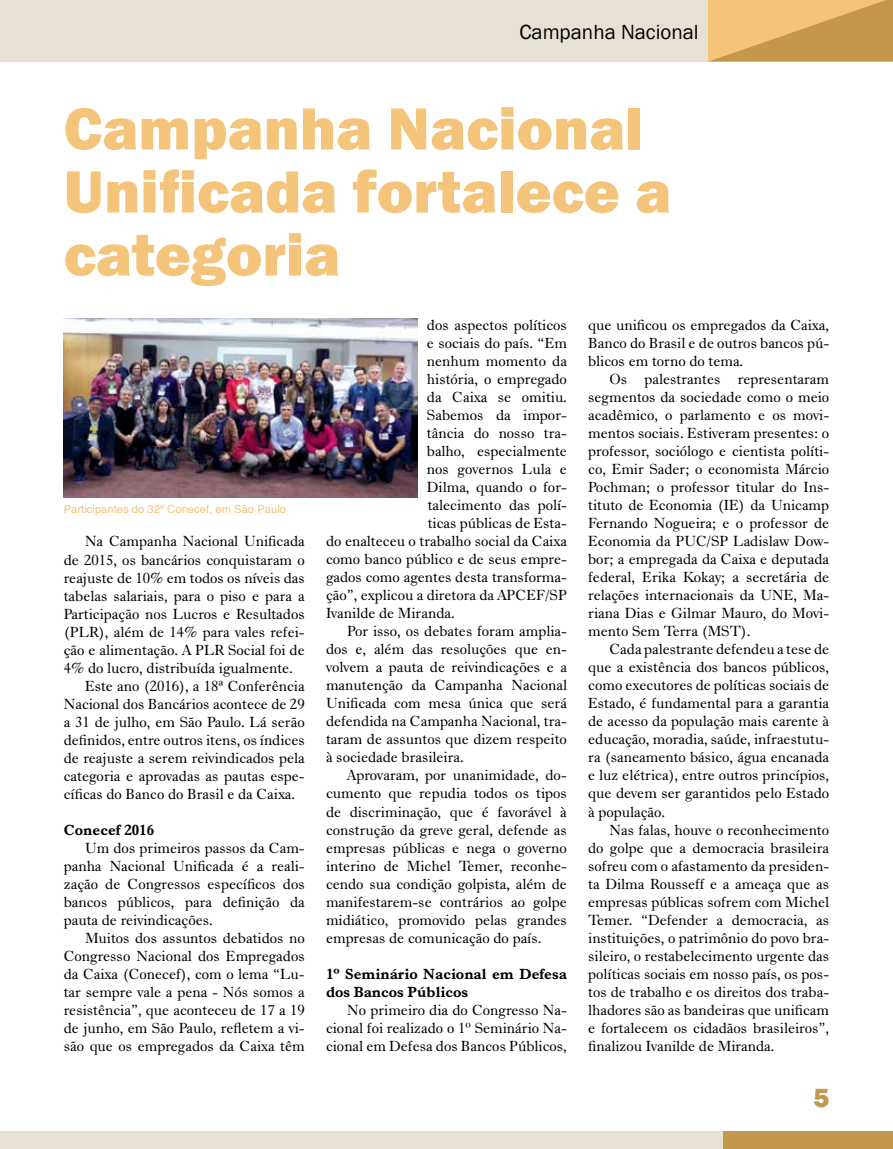
<style>
.page{position:relative;width:893px;height:1149px;background:#fff}
.page>*{position:absolute;margin:0;border:0;box-sizing:border-box;transform-origin:0 0}
.t1{font:800 61.5px/63px "Franklin Gothic";color:#f5c47b}
.t2{font:800 27px "Franklin Gothic";color:#c3984c}
.t3{font:21px "Franklin Gothic";color:#000}
.t4{font:15px/18px "Dutch 766 BT Roman A";color:#000;text-align:justify}
.t5{font:15px/18px "Dutch 766 BT Bold A";color:#000}
.t6{font:11.25px "Helvetica";color:#f5c47b}
</style>
<div class="page">
<div style="left:0;top:0;width:709px;height:61px;background:#e6e1d3"></div>
<svg style="left:709px;top:0;width:184px;height:61px;background:#dbad62"></svg>
<div style="left:723px;top:1131px;width:170px;height:17px;background:#c3984c"></div>
<img style="left:64px;top:318px;width:353px;height:179px">
<div style="left:0;top:1131px;width:723px;height:17px;background:#e6e1d3"></div>
<h3 class="t3" style="left:519px;top:19px;width:181px">Campanha Nacional</h3>
<h1 class="t1" style="left:64px;top:97px;width:609px">Campanha Nacional<br>Unificada fortalece a categoria</h1>
<p class="t6" style="left:64px;top:502px;width:224px">Participantes do 32º Conecef, em São Paulo</p>
<p class="t4" style="left:85px;top:532px;width:221px">Na Campanha Nacional Unificada</p>
<p class="t4" style="left:64px;top:550px;width:242px">de 2015, os bancários conquistaram o</p>
<p class="t4" style="left:64px;top:568px;width:242px">reajuste de 10% em todos os níveis das</p>
<p class="t4" style="left:64px;top:586px;width:242px">tabelas salariais, para o piso e para a</p>
<p class="t4" style="left:64px;top:604px;width:242px">Participação nos Lucros e Resultados</p>
<p class="t4" style="left:64px;top:622px;width:242px">(PLR), além de 14% para vales refei-</p>
<p class="t4" style="left:64px;top:640px;width:242px">ção e alimentação. A PLR Social foi de</p>
<p class="t4" style="left:64px;top:658px;width:231px">4% do lucro, distribuída igualmente.</p>
<p class="t4" style="left:85px;top:676px;width:221px">Este ano (2016), a 18ª Conferência</p>
<p class="t4" style="left:64px;top:694px;width:242px">Nacional dos Bancários acontece de 29</p>
<p class="t4" style="left:64px;top:712px;width:242px">a 31 de julho, em São Paulo. Lá serão</p>
<p class="t4" style="left:64px;top:730px;width:242px">definidos, entre outros itens, os índices</p>
<p class="t4" style="left:64px;top:748px;width:242px">de reajuste a serem reivindicados pela</p>
<p class="t4" style="left:64px;top:766px;width:242px">categoria e aprovadas as pautas espe-</p>
<p class="t4" style="left:64px;top:784px;width:233px">cíficas do Banco do Brasil e da Caixa.</p>
<p class="t5" style="left:64px;top:820px;width:92px">Conecef 2016</p>
<p class="t4" style="left:64px;top:838px;width:242px;text-indent:21px">Um dos primeiros passos da Cam&shy;panha Nacional Unificada é a reali&shy;zação de Congressos específicos dos bancos públicos, para definição da pauta de reivindicações.</p>
<p class="t4" style="left:64px;top:928px;width:242px;text-indent:21px">Muitos dos assuntos debatidos no Congresso Nacional dos Empregados da Caixa (Conecef), com o lema “Lu&shy;tar sempre vale a pena - Nós somos a resistência”, que aconteceu de 17 a 19 de junho, em São Paulo, refletem a vi&shy;são que os empregados da Caixa têm</p>
<p class="t4" style="left:427px;top:315px;width:142px">dos aspectos políticos</p>
<p class="t4" style="left:427px;top:333px;width:142px">e sociais do país. “Em</p>
<p class="t4" style="left:427px;top:351px;width:142px">nenhum momento da</p>
<p class="t4" style="left:427px;top:369px;width:142px">história, o empregado</p>
<p class="t4" style="left:427px;top:387px;width:142px">da Caixa se omitiu.</p>
<p class="t4" style="left:427px;top:405px;width:142px">Sabemos da impor-</p>
<p class="t4" style="left:427px;top:423px;width:142px">tância do nosso tra-</p>
<p class="t4" style="left:427px;top:441px;width:142px">balho, especialmente</p>
<p class="t4" style="left:427px;top:459px;width:142px">nos governos Lula e</p>
<p class="t4" style="left:427px;top:477px;width:142px">Dilma, quando o for-</p>
<p class="t4" style="left:428px;top:495px;width:141px">talecimento das polí-</p>
<p class="t4" style="left:428px;top:513px;width:141px">ticas públicas de Esta-</p>
<p class="t4" style="left:326px;top:531px;width:242px">do enalteceu o trabalho social da Caixa</p>
<p class="t4" style="left:326px;top:549px;width:242px">como banco público e de seus empre-</p>
<p class="t4" style="left:326px;top:567px;width:242px">gados como agentes desta transforma-</p>
<p class="t4" style="left:326px;top:585px;width:242px">ção”, explicou a diretora da APCEF/SP</p>
<p class="t4" style="left:326px;top:603px;width:130px">Ivanilde de Miranda.</p>
<p class="t4" style="left:347px;top:621px;width:221px">Por isso, os debates foram amplia-</p>
<p class="t4" style="left:326px;top:639px;width:242px">dos e, além das resoluções que en-</p>
<p class="t4" style="left:326px;top:657px;width:242px">volvem a pauta de reivindicações e a</p>
<p class="t4" style="left:326px;top:675px;width:242px">manutenção da Campanha Nacional</p>
<p class="t4" style="left:326px;top:693px;width:242px">Unificada com mesa única que será</p>
<p class="t4" style="left:326px;top:711px;width:242px">defendida na Campanha Nacional, tra-</p>
<p class="t4" style="left:326px;top:729px;width:242px">taram de assuntos que dizem respeito</p>
<p class="t4" style="left:326px;top:747px;width:139px">à sociedade brasileira.</p>
<p class="t4" style="left:347px;top:765px;width:221px">Aprovaram, por unanimidade, do-</p>
<p class="t4" style="left:326px;top:783px;width:242px">cumento que repudia todos os tipos</p>
<p class="t4" style="left:326px;top:801px;width:242px">de discriminação, que é favorável à</p>
<p class="t4" style="left:326px;top:819px;width:242px">construção da greve geral, defende as</p>
<p class="t4" style="left:326px;top:837px;width:242px">empresas públicas e nega o governo</p>
<p class="t4" style="left:326px;top:855px;width:242px">interino de Michel Temer, reconhe-</p>
<p class="t4" style="left:326px;top:873px;width:242px">cendo sua condição golpista, além de</p>
<p class="t4" style="left:326px;top:891px;width:242px">manifestarem-se contrários ao golpe</p>
<p class="t4" style="left:326px;top:909px;width:242px">midiático, promovido pelas grandes</p>
<p class="t4" style="left:326px;top:927px;width:217px">empresas de comunicação do país.</p>
<p class="t5" style="left:326px;top:964px;width:242px">1º Seminário Nacional em Defesa dos Bancos Públicos</p>
<p class="t4" style="left:326px;top:999px;width:242px;text-indent:21px">No primeiro dia do Congresso Na&shy;cional foi realizado o 1º Seminário Na&shy;cional em Defesa dos Bancos Públicos,</p>
<p class="t4" style="left:588px;top:315px;width:242px">que unificou os empregados da Caixa, Banco do Brasil e de outros bancos pú&shy;blicos em torno do tema.</p>
<p class="t4" style="left:588px;top:369px;width:242px;text-indent:21px">Os palestrantes representaram segmentos da sociedade como o meio acadêmico, o parlamento e os movi&shy;mentos sociais. Estiveram presentes: o professor, sociólogo e cientista políti&shy;co, Emir Sader; o economista Márcio Pochman; o professor titular do Ins&shy;tituto de Economia (IE) da Unicamp Fernando Nogueira; e o professor de Economia da PUC/SP Ladislaw Dow&shy;bor; a empregada da Caixa e deputada federal, Erika Kokay; a secretária de relações internacionais da UNE, Ma&shy;riana Dias e Gilmar Mauro, do Movi&shy;mento Sem Terra (MST).</p>
<p class="t4" style="left:588px;top:639px;width:242px;text-indent:21px">Cada palestrante defendeu a tese de que a existência dos bancos públicos, como executores de políticas sociais de Estado, é fundamental para a garantia de acesso da população mais carente à educação, moradia, saúde, infraestutu&shy;ra (saneamento básico, água encanada e luz elétrica), entre outros princípios, que devem ser garantidos pelo Estado à população.</p>
<p class="t4" style="left:588px;top:819px;width:242px;text-indent:21px">Nas falas, houve o reconhecimento do golpe que a democracia brasileira sofreu com o afastamento da presiden&shy;ta Dilma Rousseff e a ameaça que as empresas públicas sofrem com Michel Temer. “Defender a democracia, as instituições, o patrimônio do povo bra&shy;sileiro, o restabelecimento urgente das políticas sociais em nosso país, os pos&shy;tos de trabalho e os direitos dos traba&shy;lhadores são as bandeiras que unificam e fortalecem os cidadãos brasileiros”, finalizou Ivanilde de Miranda.</p>
<h2 class="t2" style="left:813px;top:1079px;width:17px">5</h2>
</div>
